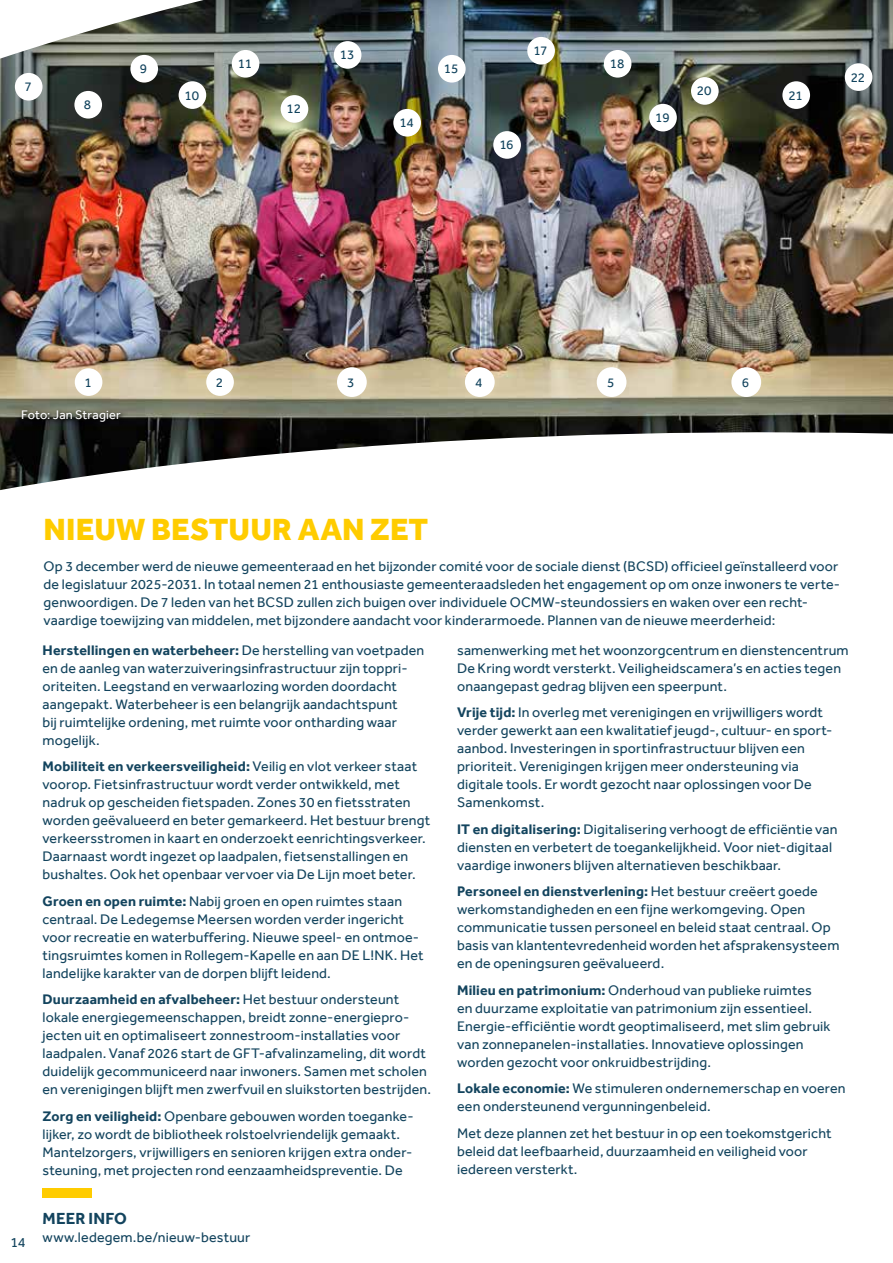
<style>
.page{position:relative;width:893px;height:1263px;background:#fff}
.page>*{position:absolute;margin:0;border:0;box-sizing:border-box;transform-origin:0 0}
.t1{font:800 31.5px "Effra";letter-spacing:.005em;color:#fc0}
.t2{font:700 16.5px "Effra";letter-spacing:.015em;color:#13445e}
.t3{font:14.25px/18px "Effra";letter-spacing:.01em;color:#13445e}
.t4{font:13.5px "Effra";letter-spacing:-.015em;color:#13445e}
.t5{font:12.75px "Effra";letter-spacing:.015em;color:#fff}
.s1{font-weight:700}
</style>
<div class="page">
<img style="left:0;top:0;width:893px;height:490px">
<div style="left:19px;top:408px;width:108px;height:20px;background:#000;opacity:.6"></div>
<div style="left:43px;top:1188px;width:49px;height:9px;background:#fc0"></div>
<div style="left:75px;top:368px;width:27px;height:28px;background:#fff;border-radius:50%"></div>
<div style="left:15px;top:73px;width:28px;height:28px;background:#fff;border-radius:50%"></div>
<div style="left:74px;top:91px;width:28px;height:28px;background:#fff;border-radius:50%"></div>
<div style="left:130px;top:55px;width:28px;height:28px;background:#fff;border-radius:50%"></div>
<div style="left:179px;top:81px;width:27px;height:28px;background:#fff;border-radius:50%"></div>
<div style="left:232px;top:50px;width:27px;height:28px;background:#fff;border-radius:50%"></div>
<div style="left:281px;top:95px;width:27px;height:28px;background:#fff;border-radius:50%"></div>
<div style="left:334px;top:41px;width:27px;height:28px;background:#fff;border-radius:50%"></div>
<div style="left:393px;top:109px;width:28px;height:28px;background:#fff;border-radius:50%"></div>
<div style="left:438px;top:55px;width:28px;height:28px;background:#fff;border-radius:50%"></div>
<div style="left:493px;top:131px;width:28px;height:28px;background:#fff;border-radius:50%"></div>
<div style="left:527px;top:37px;width:28px;height:28px;background:#fff;border-radius:50%"></div>
<div style="left:604px;top:50px;width:27px;height:28px;background:#fff;border-radius:50%"></div>
<div style="left:649px;top:104px;width:28px;height:27px;background:#fff;border-radius:50%"></div>
<div style="left:691px;top:77px;width:28px;height:28px;background:#fff;border-radius:50%"></div>
<div style="left:782px;top:81px;width:28px;height:28px;background:#fff;border-radius:50%"></div>
<div style="left:845px;top:63px;width:27px;height:28px;background:#fff;border-radius:50%"></div>
<div style="left:206px;top:368px;width:28px;height:28px;background:#fff;border-radius:50%"></div>
<div style="left:337px;top:367px;width:30px;height:30px;background:#fff;border-radius:50%"></div>
<div style="left:465px;top:367px;width:30px;height:30px;background:#fff;border-radius:50%"></div>
<div style="left:597px;top:367px;width:29px;height:30px;background:#fff;border-radius:50%"></div>
<div style="left:731px;top:367px;width:30px;height:30px;background:#fff;border-radius:50%"></div>
<p class="t4" style="left:24px;top:79px;width:9px">7</p>
<p class="t4" style="left:84px;top:97px;width:9px">8</p>
<p class="t4" style="left:140px;top:61px;width:9px">9</p>
<p class="t4" style="left:185px;top:87px;width:16px">10</p>
<p class="t4" style="left:238px;top:56px;width:16px">11</p>
<p class="t4" style="left:287px;top:101px;width:16px">12</p>
<p class="t4" style="left:340px;top:47px;width:16px">13</p>
<p class="t4" style="left:399px;top:115px;width:16px">14</p>
<p class="t4" style="left:444px;top:61px;width:16px">15</p>
<p class="t4" style="left:533px;top:43px;width:16px">17</p>
<p class="t4" style="left:499px;top:137px;width:16px">16</p>
<p class="t4" style="left:610px;top:56px;width:16px">18</p>
<p class="t4" style="left:655px;top:110px;width:16px">19</p>
<p class="t4" style="left:697px;top:83px;width:16px">20</p>
<p class="t4" style="left:788px;top:87px;width:16px">21</p>
<p class="t4" style="left:851px;top:69px;width:16px">22</p>
<p class="t4" style="left:84px;top:374px;width:9px">1</p>
<p class="t5" style="left:21px;top:408px;width:101px">Foto: Jan Stragier</p>
<p class="t4" style="left:216px;top:374px;width:9px">2</p>
<p class="t4" style="left:347px;top:374px;width:9px">3</p>
<p class="t4" style="left:475px;top:374px;width:9px">4</p>
<p class="t4" style="left:607px;top:374px;width:9px">5</p>
<p class="t4" style="left:742px;top:374px;width:9px">6</p>
<p class="t3" style="left:10px;top:1233px;width:17px">14</p>
<h1 class="t1" style="left:44px;top:511px;width:386px">NIEUW BESTUUR AAN ZET</h1>
<p class="t3" style="left:44px;top:557px;width:798px">Op 3 december werd de nieuwe gemeenteraad en het bijzonder comité voor de sociale dienst (BCSD) officieel geïnstalleerd voor de legislatuur 2025-2031. In totaal nemen 21 enthousiaste gemeenteraadsleden het engagement op om onze inwoners te verte&shy;genwoordigen. De 7 leden van het BCSD zullen zich buigen over individuele OCMW-steundossiers en waken over een recht&shy;vaardige toewijzing van middelen, met bijzondere aandacht voor kinderarmoede. Plannen van de nieuwe meerderheid:</p>
<p class="t3" style="left:43px;top:641px;width:383px"><span class="s1">Herstellingen en waterbeheer:</span> De herstelling van voetpaden en de aanleg van waterzuiveringsinfrastructuur zijn toppri&shy;oriteiten. Leegstand en verwaarlozing worden doordacht aangepakt. Waterbeheer is een belangrijk aandachtspunt<br>bij ruimtelijke ordening, met ruimte voor ontharding waar mogelijk.</p>
<p class="t3" style="left:43px;top:757px;width:389px"><span class="s1">Mobiliteit en verkeersveiligheid:</span> Veilig en vlot verkeer staat voorop. Fietsinfrastructuur wordt verder ontwikkeld, met nadruk op gescheiden fietspaden. Zones 30 en fietsstraten worden geëvalueerd en beter gemarkeerd. Het bestuur brengt verkeersstromen in kaart en onderzoekt eenrichtingsverkeer.<br>Daarnaast wordt ingezet op laadpalen, fietsenstallingen en bushaltes. Ook het openbaar vervoer via De Lijn moet beter.</p>
<p class="t3" style="left:43px;top:892px;width:383px"><span class="s1">Groen en open ruimte:</span> Nabij groen en open ruimtes staan centraal. De Ledegemse Meersen worden verder ingericht voor recreatie en waterbuffering. Nieuwe speel- en ontmoe&shy;tingsruimtes komen in Rollegem-Kapelle en aan DE L!NK. Het landelijke karakter van de dorpen blijft leidend.</p>
<p class="t3" style="left:43px;top:990px;width:390px"><span class="s1">Duurzaamheid en afvalbeheer:</span> Het bestuur ondersteunt lokale energiegemeenschappen, breidt zonne-energiepro&shy;jecten uit en optimaliseert zonnestroom-installaties voor laadpalen. Vanaf 2026 start de GFT-afvalinzameling, dit wordt duidelijk gecommuniceerd naar inwoners. Samen met scholen en verenigingen blijft men zwerfvuil en sluikstorten bestrijden.</p>
<p class="t3" style="left:43px;top:1107px;width:373px"><span class="s1">Zorg en veiligheid:</span> Openbare gebouwen worden toeganke&shy;lijker, zo wordt de bibliotheek rolstoelvriendelijk gemaakt.<br>Mantelzorgers, vrijwilligers en senioren krijgen extra onder&shy;steuning, met projecten rond eenzaamheidspreventie. De</p>
<p class="t3" style="left:457px;top:641px;width:393px">samenwerking met het woonzorgcentrum en dienstencentrum<br>De Kring wordt versterkt. Veiligheidscamera’s en acties tegen onaangepast gedrag blijven een speerpunt.</p>
<p class="t3" style="left:457px;top:703px;width:377px"><span class="s1">Vrije tijd:</span> In overleg met verenigingen en vrijwilligers wordt verder gewerkt aan een kwalitatief jeugd-, cultuur- en sport&shy;aanbod. Investeringen in sportinfrastructuur blijven een prioriteit. Verenigingen krijgen meer ondersteuning via digitale tools. Er wordt gezocht naar oplossingen voor De Samenkomst.</p>
<p class="t3" style="left:457px;top:820px;width:382px"><span class="s1">IT en digitalisering:</span> Digitalisering verhoogt de efficiëntie van diensten en verbetert de toegankelijkheid. Voor niet-digitaal vaardige inwoners blijven alternatieven beschikbaar.</p>
<p class="t3" style="left:457px;top:882px;width:384px"><span class="s1">Personeel en dienstverlening:</span> Het bestuur creëert goede werkomstandigheden en een fijne werkomgeving. Open communicatie tussen personeel en beleid staat centraal. Op basis van klantentevredenheid worden het afsprakensysteem en de openingsuren geëvalueerd.</p>
<p class="t3" style="left:457px;top:981px;width:375px"><span class="s1">Milieu en patrimonium:</span> Onderhoud van publieke ruimtes en duurzame exploitatie van patrimonium zijn essentieel.<br>Energie-efficiëntie wordt geoptimaliseerd, met slim gebruik van zonnepanelen-installaties. Innovatieve oplossingen worden gezocht voor onkruidbestrijding.</p>
<p class="t3" style="left:457px;top:1079px;width:390px"><span class="s1">Lokale economie:</span> We stimuleren ondernemerschap en voeren een ondersteunend vergunningenbeleid.</p>
<p class="t3" style="left:457px;top:1124px;width:376px">Met deze plannen zet het bestuur in op een toekomstgericht beleid dat leefbaarheid, duurzaamheid en veiligheid voor iedereen versterkt.</p>
<p class="t2" style="left:43px;top:1209px;width:86px">MEER INFO</p>
<p class="t3" style="left:43px;top:1228px;width:209px">www.ledegem.be/nieuw-bestuur</p>
</div>
